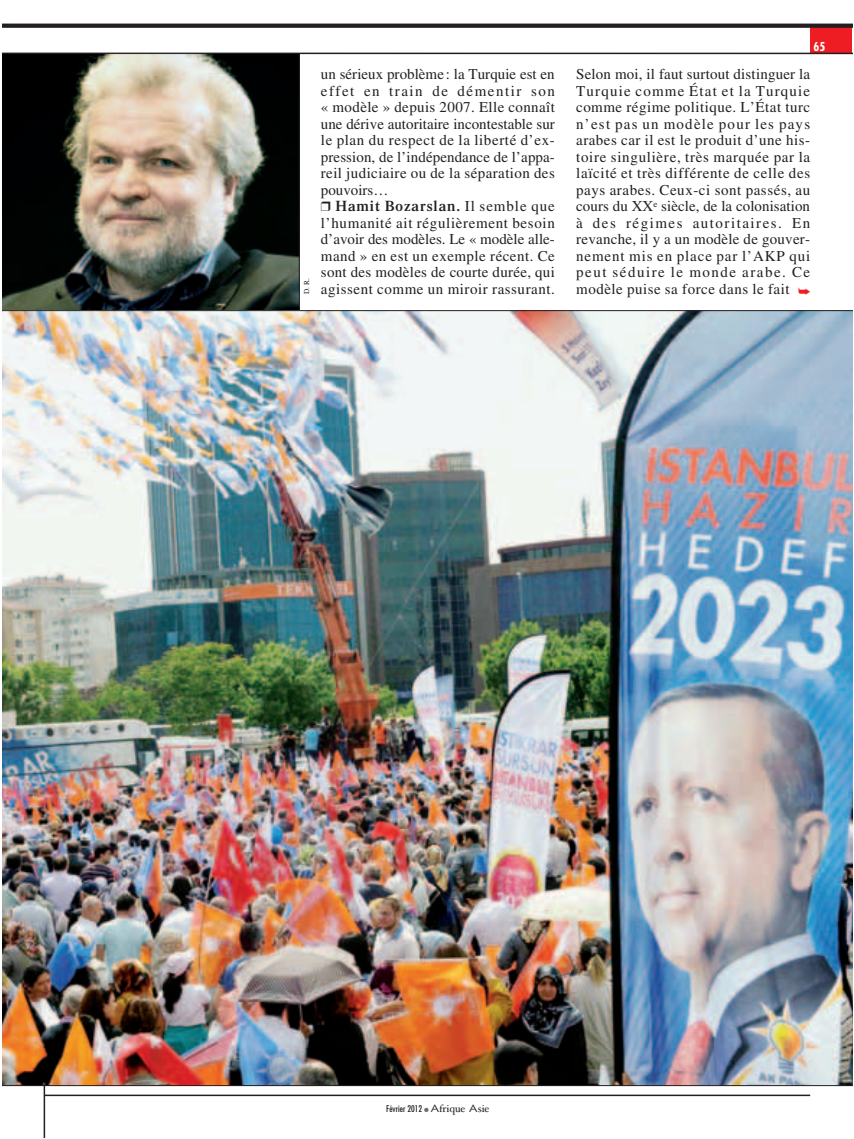
<style>
.page{position:relative;width:854px;height:1139px;background:#fff}
.page>*{position:absolute;margin:0;border:0;box-sizing:border-box;transform-origin:0 0}
.t1{font:15px/16.5px "Times";letter-spacing:.025em;color:#231f20;text-align:justify}
.t2{font:700 condensed 12px "Futura";color:#fff}
.t3{font:condensed 9px "Futura";color:#231f20}
.t4{font:7.5px "Times";color:#231f20}
.s1{font-weight:600}
.s2{color:#6c6d70}
.s3{font-family:"Lithos";font-stretch:normal;font-size:10.5px}
.s4{font-family:"Hoefler Text";font-stretch:normal;font-size:10.5px}
</style>
<div class="page">
<div style="left:810px;top:24px;width:41px;height:30px;background:#ee1d23"></div>
<hr style="left:44px;top:1094px;width:766px;height:2px;background:#231f20">
<svg style="left:2px;top:24px;width:849px;height:4px;background:#2c2829"></svg>
<hr style="left:44px;top:53px;width:1px;height:1084px;background:#231f20">
<hr style="left:2px;top:52px;width:849px;height:2px;background:#231f20">
<img style="left:2px;top:53px;width:297px;height:257px">
<img style="left:2px;top:310px;width:849px;height:776px">
<p class="t1" style="left:321px;top:67px;width:235px;text-align:left">un sérieux problème : la Turquie est en effet en train de démentir son « modèle » depuis 2007. Elle connaît une dérive autoritaire incontestable sur le plan du respect de la liberté d’ex&shy;pression, de l’indépendance de l’appa&shy;reil judiciaire ou de la séparation des pouvoirs…<br>❒ <span class="s1">Hamit Bozarslan.</span> Il semble que l’humanité ait régulièrement besoin d’avoir des modèles. Le « modèle alle&shy;mand » en est un exemple récent. Ce sont des modèles de courte durée, qui</p>
<p class="t4" style="left:304px;top:294px;width:18px;rotate:-90deg">D. R.</p>
<p class="t1" style="left:321px;top:282px;width:235px">agissent comme un miroir rassurant.</p>
<p class="t2" style="left:813px;top:41px;width:13px">65</p>
<p class="t1" style="left:576px;top:67px;width:235px">Selon moi, il faut surtout distinguer la Turquie comme État et la Turquie comme régime politique. L’État turc n’est pas un modèle pour les pays arabes car il est le produit d’une his&shy;toire singulière, très marquée par la laïcité et très différente de celle des pays arabes. Ceux-ci sont passés, au cours du XX<sup>e</sup> siècle, de la colonisation à des régimes autoritaires. En revanche, il y a un modèle de gouver&shy;nement mis en place par l’AKP qui peut séduire le monde arabe. Ce modèle puise sa force dans le fait</p>
<p class="t3" style="left:386px;top:1104px;width:105px">Février 2012 <span class="s2">●</span> <span class="s3">A</span><span class="s4">frique</span> <span class="s3">A</span><span class="s4">sie</span></p>
</div>
